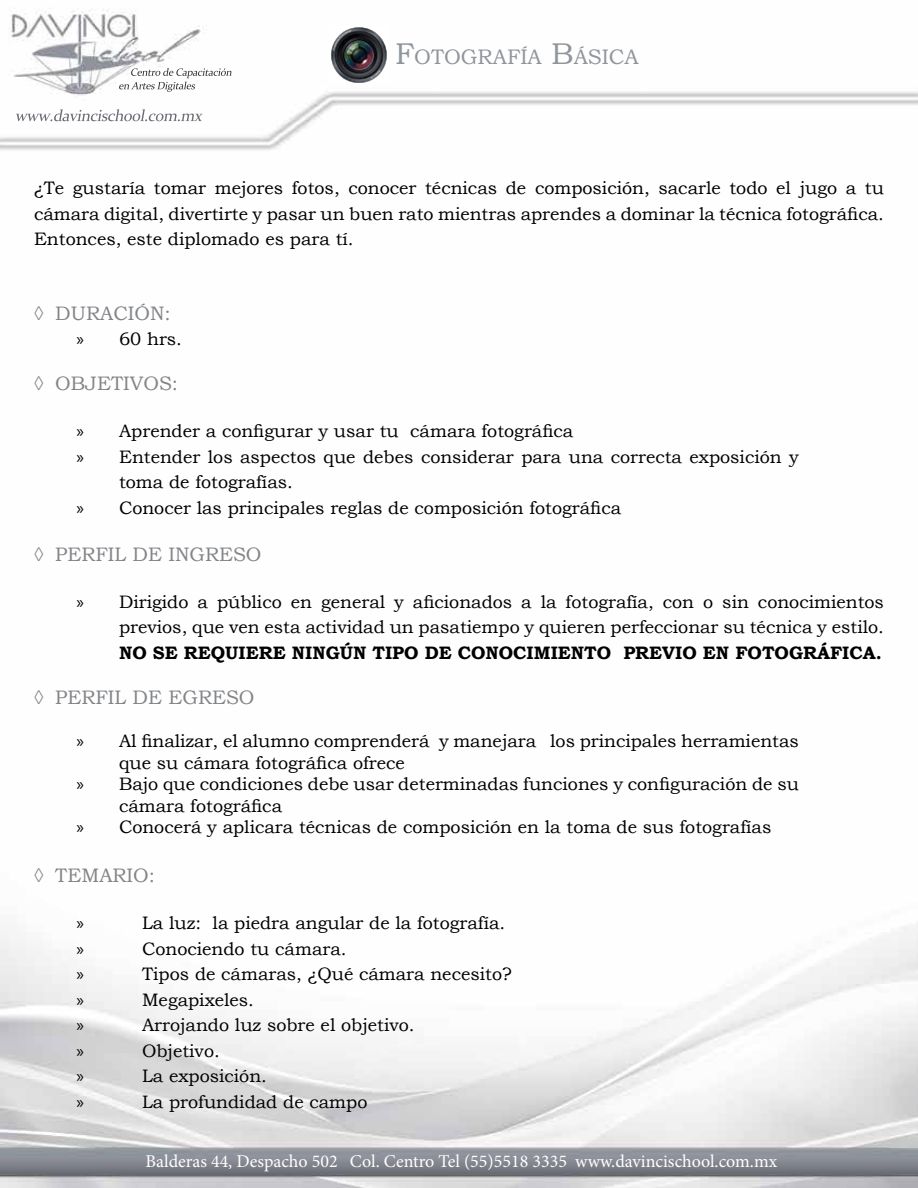
<style>
.page{position:relative;width:918px;height:1188px;background:#fff}
.page>*{position:absolute;margin:0;border:0;box-sizing:border-box;transform-origin:0 0}
.t1{font:21px "Bookman Old Style";color:#8f959b}
.t2{font:19.5px "Bookman Old Style";color:#828487}
.t3{font:18px/25.5px "Bookman Old Style";color:#000;text-align:justify}
.t4{font:18px "Minion Pro";color:#fff}
.t5{font:700 18px "Bookman Old Style";color:#000}
.t6{font:18px "Myriad Pro";color:#000}
.s1{font-size:30px}
.s2{font-family:"Myriad Pro"}
</style>
<div class="page">
<img style="left:0;top:8px;width:918px;height:1180px">
<img style="left:131px;top:68px;width:97px;height:8px">
<img style="left:131px;top:81px;width:56px;height:8px">
<img style="left:54px;top:109px;width:135px;height:12px">
<img style="left:329px;top:27px;width:59px;height:55px">
<p class="t1" style="left:395px;top:43px;width:245px"><span class="s1">F</span>OTOGRAFÍA <span class="s1">B</span>ÁSICA</p>
<p class="t3" style="left:34px;top:176px;width:852px">¿Te gustaría tomar mejores fotos, conocer técnicas de composición, sacarle todo el jugo a tu cámara digital, divertirte y pasar un buen rato mientras aprendes a dominar la técnica fotográfica.<br>Entonces, este diplomado es para tí.</p>
<p class="t2" style="left:34px;top:301px;width:138px">◊ Duración:</p>
<p class="t3" style="left:77px;top:327px;width:107px"><span class="s2">»</span> 60 hrs.</p>
<p class="t2" style="left:34px;top:371px;width:146px">◊ Objetivo s:</p>
<p class="t3" style="left:77px;top:419px;width:498px"><span class="s2">»</span> Aprender a configurar y usar tu cámara fotográfica</p>
<p class="t3" style="left:77px;top:444px;width:724px"><span class="s2">»</span> Entender los aspectos que debes considerar para una correcta exposición y</p>
<p class="t3" style="left:119px;top:470px;width:175px">toma de fotografías.</p>
<p class="t3" style="left:77px;top:495px;width:546px"><span class="s2">»</span> Conocer las principales reglas de composición fotográfica</p>
<p class="t2" style="left:34px;top:541px;width:224px">◊ Perfil de Ingreso</p>
<p class="t3" style="left:77px;top:589px;width:809px;text-align:right"><span class="s2">»</span> Dirigido a público en general y aficionados a la fotografía, con o sin conocimientos previos, que ven esta actividad un pasatiempo y quieren perfeccionar su técnica y estilo.</p>
<p class="t5" style="left:119px;top:640px;width:764px">NO SE REQUIERE NINGÚN TIPO DE CONOCIMIENTO PREVIO EN FOTOGRÁFICA.</p>
<p class="t2" style="left:34px;top:685px;width:217px">◊ Perfil de Egreso</p>
<p class="t3" style="left:77px;top:728px;width:724px"><span class="s2">»</span> Al finalizar, el alumno comprenderá y manejara los principales herramientas</p>
<p class="t3" style="left:119px;top:750px;width:287px">que su cámara fotográfica ofrece</p>
<p class="t3" style="left:77px;top:771px;width:724px"><span class="s2">»</span> Bajo que condiciones debe usar determinadas funciones y configuración de su</p>
<p class="t3" style="left:119px;top:793px;width:165px">cámara fotográfica</p>
<p class="t3" style="left:77px;top:815px;width:696px"><span class="s2">»</span> Conocerá y aplicara técnicas de composición en la toma de sus fotografías</p>
<p class="t2" style="left:34px;top:863px;width:123px">◊ Temario :</p>
<p class="t6" style="left:77px;top:912px;width:9px">»</p>
<p class="t3" style="left:142px;top:911px;width:365px">La luz: la piedra angular de la fotografía.</p>
<p class="t6" style="left:77px;top:938px;width:9px">»</p>
<p class="t3" style="left:142px;top:936px;width:206px">Conociendo tu cámara.</p>
<p class="t6" style="left:77px;top:963px;width:9px">»</p>
<p class="t3" style="left:142px;top:962px;width:371px">Tipos de cámaras, ¿Qué cámara necesito?</p>
<p class="t6" style="left:77px;top:989px;width:9px">»</p>
<p class="t3" style="left:142px;top:987px;width:113px">Megapixeles.</p>
<p class="t6" style="left:77px;top:1014px;width:9px">»</p>
<p class="t3" style="left:142px;top:1013px;width:274px">Arrojando luz sobre el objetivo.</p>
<p class="t6" style="left:77px;top:1040px;width:9px">»</p>
<p class="t3" style="left:142px;top:1038px;width:79px">Objetivo.</p>
<p class="t6" style="left:77px;top:1065px;width:9px">»</p>
<p class="t3" style="left:142px;top:1064px;width:126px">La exposición.</p>
<p class="t6" style="left:77px;top:1091px;width:9px">»</p>
<p class="t3" style="left:142px;top:1089px;width:227px">La profundidad de campo</p>
<p class="t4" style="left:145px;top:1149px;width:633px">Balderas 44, Despacho 502 Col. Centro Tel (55)5518 3335 www.davincischool.com.mx</p>
</div>
